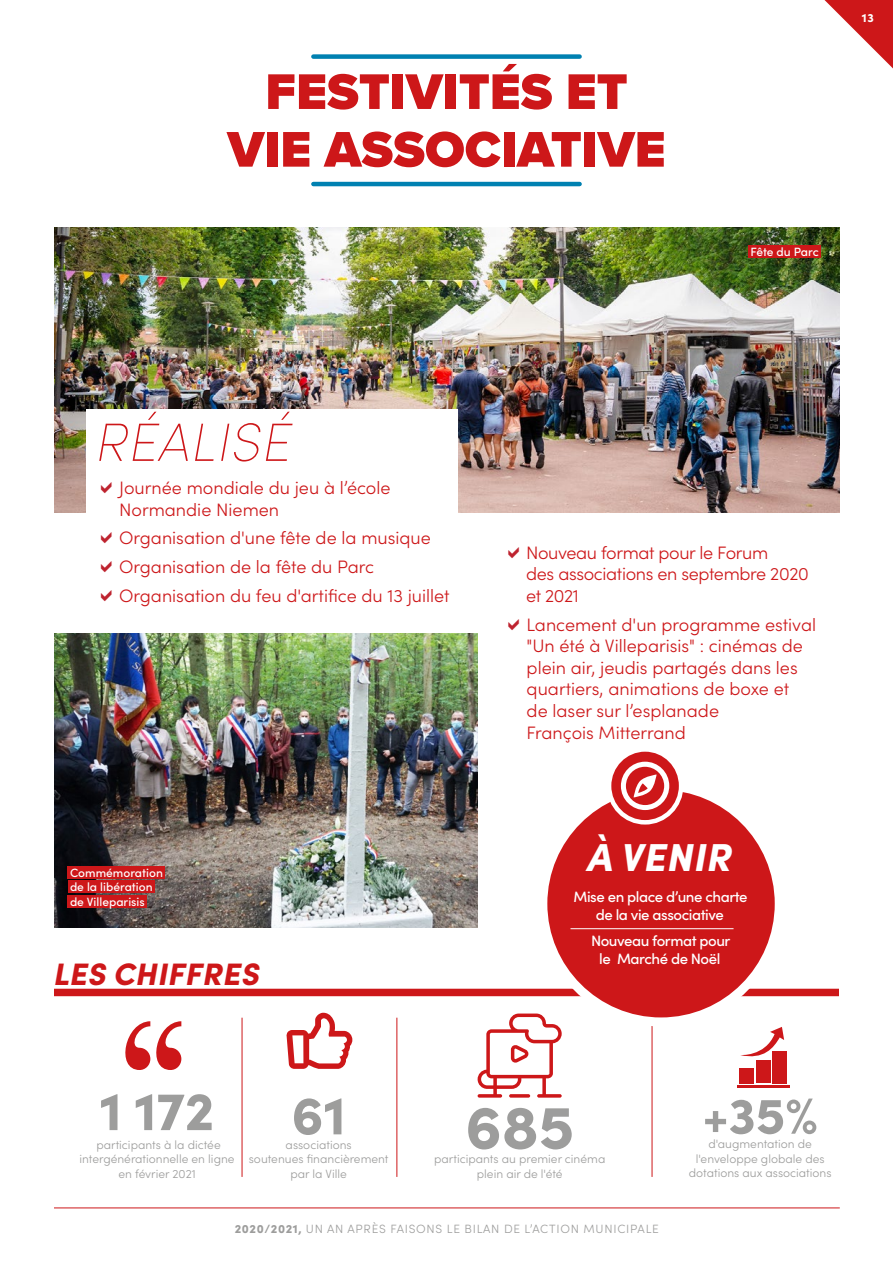
<style>
.page{position:relative;width:893px;height:1263px;background:#fff}
.page>*{position:absolute;margin:0;border:0;box-sizing:border-box;transform-origin:0 0}
.t1{font:900 61.5px "Sofia Pro";color:#9d9d9c}
.t2{font:italic 200 54px "Sofia Pro";letter-spacing:.01em;color:#cd1719}
.t3{font:900 54px "Sofia Pro";color:#9d9d9c}
.t4{font:900 51.9px/57.8px "Proxima Nova";color:#cd1719;text-align:center}
.t5{font:900 51px "Sofia Pro";color:#9d9d9c}
.t6{font:italic 900 39px "Sofia Pro";letter-spacing:.01em;color:#fff}
.t7{font:italic 900 31.05px "Sofia Pro";letter-spacing:.01em;color:#cd1719}
.t8{font:300 18px/21.6px "Sofia Pro";color:#cd1719}
.t9{font:300 18px/21.6px "Sofia Pro";letter-spacing:-.02em;color:#cd1719}
.t10{font:500 15px/18px "Sofia Pro";letter-spacing:-.03em;color:#fff;text-align:center}
.t11{font:300 12px/14.4px "Sofia Pro";color:#9d9d9c;text-align:center}
.t12{font:300 12px "Sofia Pro";letter-spacing:.06em;color:#9d9d9c}
.t13{font:500 12px/14.4px "Sofia Pro";color:#fff}
.t14{font:900 12px "Sofia Pro";color:#fff}
.s1{font-weight:900}
</style>
<div class="page">
<img style="left:54px;top:634px;width:423px;height:293px">
<img style="left:54px;top:227px;width:786px;height:286px">
<svg style="left:824px;top:0;width:69px;height:68px"></svg>
<hr style="left:54px;top:1207px;width:786px;height:1px;background:#cd1719">
<hr style="left:313px;top:182px;width:267px;height:4px;background:#0081b1">
<div style="left:313px;top:54px;width:267px;height:5px;background:#0081b1"></div>
<div style="left:87px;top:409px;width:371px;height:205px;background:#fff"></div>
<div style="left:54px;top:989px;width:785px;height:7px;background:#cd1719"></div>
<hr style="left:242px;top:1018px;width:1px;height:159px;background:#cd1719">
<hr style="left:396px;top:1018px;width:1px;height:159px;background:#cd1719">
<hr style="left:652px;top:1018px;width:1px;height:159px;background:#cd1719">
<svg style="left:286px;top:1013px;width:66px;height:56px"></svg>
<div style="left:772px;top:1051px;width:14px;height:32px;background:#cd1719"></div>
<div style="left:756px;top:1060px;width:14px;height:23px;background:#cd1719"></div>
<div style="left:739px;top:1068px;width:15px;height:15px;background:#cd1719"></div>
<svg style="left:740px;top:1027px;width:44px;height:30px"></svg>
<hr style="left:737px;top:1085px;width:52px;height:3px;background:#cd1719">
<div style="left:543px;top:785px;width:236px;height:237px;background:#cd1719;border-radius:50%"></div>
<div style="left:538px;top:781px;width:246px;height:245px;border:9px solid #fff;border-radius:50%"></div>
<svg style="left:609px;top:749px;width:72px;height:73px;fill:#cd1719"></svg>
<div style="left:607px;top:747px;width:76px;height:77px;border:4px solid #fff;border-radius:50%"></div>
<svg style="left:621px;top:761px;width:48px;height:49px"></svg>
<hr style="left:570px;top:928px;width:163px;height:1px;background:#fff">
<svg style="left:125px;top:1021px;width:56px;height:49px"></svg>
<svg style="left:478px;top:1013px;width:84px;height:85px"></svg>
<div style="left:748px;top:245px;width:73px;height:13px;background:#cd1719"></div>
<div style="left:68px;top:866px;width:97px;height:13px;background:#cd1719"></div>
<div style="left:68px;top:880px;width:87px;height:13px;background:#cd1719"></div>
<div style="left:68px;top:895px;width:79px;height:13px;background:#cd1719"></div>
<h3 class="t4" style="left:227px;top:62px;width:440px">FESTIVITÉS ET<br>VIE ASSOCIATIVE</h3>
<p class="t14" style="left:862px;top:9px;width:13px">13</p>
<p class="t13" style="left:750px;top:243px;width:70px">Fête du Parc</p>
<h2 class="t2" style="left:96px;top:403px;width:198px">RÉALISÉ</h2>
<p class="t8" style="left:119px;top:476px;width:273px">Journée mondiale du jeu à l’école<br>Normandie Niemen</p>
<p class="t8" style="left:119px;top:523px;width:332px;line-height:28.8px">Organisation d'une fête de la musique<br>Organisation de la fête du Parc<br>Organisation du feu d'artifice du 13 juillet</p>
<p class="t13" style="left:70px;top:865px;width:94px">Commémoration de la libération de Villeparisis</p>
<h3 class="t7" style="left:54px;top:949px;width:207px">LES CHIFFRES</h3>
<p class="t9" style="left:526px;top:540px;width:284px">Nouveau format pour le Forum<br>des associations en septembre 2020 et 2021</p>
<p class="t8" style="left:527px;top:612px;width:291px">Lancement d'un programme estival "Un été à Villeparisis" : cinémas de plein air, jeudis partagés dans les quartiers, animations de boxe et<br>de laser sur l’esplanade<br>François Mitterrand</p>
<h3 class="t6" style="left:587px;top:827px;width:146px">À VENIR</h3>
<p class="t10" style="left:573px;top:887px;width:176px">Mise en place d’une charte de la vie associative</p>
<p class="t10" style="left:591px;top:931px;width:141px">Nouveau format pour le Marché de Noël</p>
<h2 class="t3" style="left:100px;top:1069px;width:116px">1 172</h2>
<p class="t11" style="left:79px;top:1137px;width:157px">participants à la dictée intergénérationnelle en ligne en février 2021</p>
<h2 class="t3" style="left:292px;top:1073px;width:56px">61</h2>
<p class="t11" style="left:249px;top:1137px;width:141px">associations<br>soutenues financièrement par la Ville</p>
<h1 class="t1" style="left:465px;top:1079px;width:110px">685</h1>
<p class="t11" style="left:477px;top:1165px;width:87px">plein air de l'été</p>
<p class="t11" style="left:434px;top:1151px;width:173px">participants au premier cinéma</p>
<p class="t12" style="left:235px;top:1220px;width:426px"><span class="s1">2020/2021,</span> UN AN APRÈS FAISONS LE BILAN DE L’ACTION MUNICIPALE</p>
<h3 class="t5" style="left:702px;top:1076px;width:117px">+35%</h3>
<p class="t11" style="left:689px;top:1136px;width:144px">d'augmentation de l'enveloppe globale des dotations aux associations</p>
</div>
